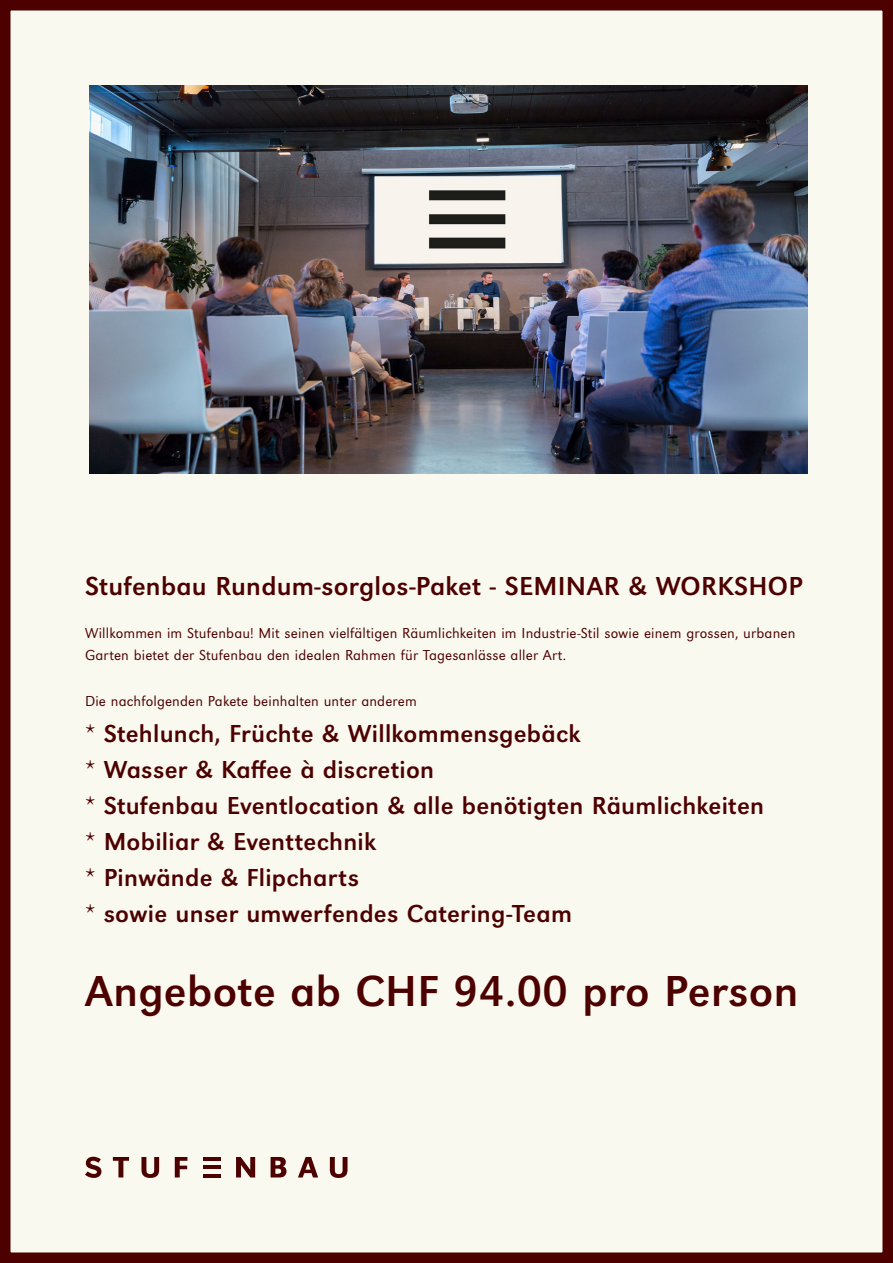
<style>
.page{position:relative;width:893px;height:1263px;background:#faf9f0}
.page>*{position:absolute;margin:0;border:0;box-sizing:border-box;transform-origin:0 0}
.Grundtext{font:45px "URW Grotesk";letter-spacing:.01em;color:#4c0000}
.Untertitel{font:27px "URW Grotesk";letter-spacing:.01em;color:#4c0000}
.Untertitel-2{font:25.5px "URW Grotesk";letter-spacing:.01em;color:#4c0000}
.Grundtext-2{font:300 15px "URW Grotesk";letter-spacing:.01em;color:#4c0000}
.Untertitel-3{font:300 15px "URW Grotesk";letter-spacing:.01em;color:#4c0000}
</style>
<div class="page">
<div style="left:0;top:0;width:893px;height:1263px;border:10px solid #4c0000"></div>
<svg style="left:113px;top:1157px;width:16px;height:20px"></svg>
<svg style="left:141px;top:1157px;width:18px;height:21px"></svg>
<svg style="left:175px;top:1157px;width:12px;height:20px"></svg>
<svg style="left:236px;top:1157px;width:19px;height:20px"></svg>
<svg style="left:271px;top:1157px;width:15px;height:20px"></svg>
<svg style="left:298px;top:1157px;width:20px;height:20px"></svg>
<svg style="left:330px;top:1157px;width:18px;height:21px"></svg>
<hr style="left:203px;top:1174px;width:17px;height:3px;background:#4c0000">
<hr style="left:203px;top:1165px;width:17px;height:4px;background:#4c0000">
<hr style="left:203px;top:1157px;width:17px;height:3px;background:#4c0000">
<svg style="left:85px;top:1157px;width:16px;height:21px"></svg>
<img style="left:89px;top:85px;width:719px;height:389px">
<p class="Untertitel" style="left:85px;top:571px;width:719px">Stufenbau Rundum-sorglos-Paket - SEMINAR &amp; WORKSHOP</p>
<p class="Grundtext-2" style="left:85px;top:625px;width:712px">Willkommen im Stufenbau! Mit seinen vielfältigen Räumlichkeiten im Industrie-Stil sowie einem grossen, urbanen</p>
<p class="Grundtext-2" style="left:85px;top:646px;width:483px">Garten bietet der Stufenbau den idealen Rahmen für Tagesanlässe aller Art.</p>
<p class="Untertitel-3" style="left:85px;top:692px;width:333px">Die nachfolgenden Pakete beinhalten unter anderem</p>
<p class="Untertitel-2" style="left:85px;top:718px;width:497px">* Stehlunch, Früchte &amp; Willkommensgebäck</p>
<p class="Untertitel-2" style="left:85px;top:754px;width:351px">* Wasser &amp; Kaffee à discretion</p>
<p class="Untertitel-2" style="left:85px;top:790px;width:681px">* Stufenbau Eventlocation &amp; alle benötigten Räumlichkeiten</p>
<p class="Untertitel-2" style="left:85px;top:826px;width:293px">* Mobiliar &amp; Eventtechnik</p>
<p class="Untertitel-2" style="left:85px;top:862px;width:276px">* Pinwände &amp; Flipcharts</p>
<p class="Untertitel-2" style="left:85px;top:898px;width:488px">* sowie unser umwerfendes Catering-Team</p>
<p class="Grundtext" style="left:85px;top:965px;width:715px">Angebote ab CHF 94.00 pro Person</p>
</div>
